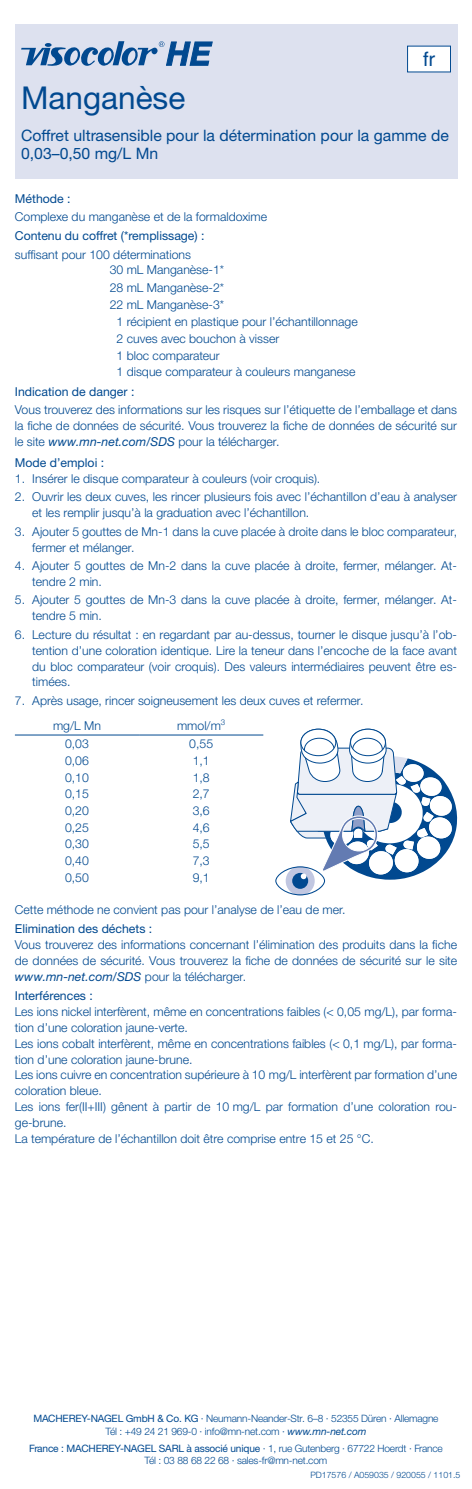
<style>
.page{position:relative;width:472px;height:1489px;background:#fff}
.page>*{position:absolute;margin:0;border:0;box-sizing:border-box;transform-origin:0 0}
.t1{font:31.5px "Helvetica Neue LTW1 G";color:#014990}
.t2{font:19.78px "Helvetica LT Pro";color:#014990}
.t3{font:15.75px/17.5px "Helvetica Neue LTW1 G";color:#014990}
.t4{font:300 12.25px/15.9px "Helvetica Neue LTW1 G";color:#014990}
.t5{font:12.25px "Helvetica Neue LTW1 G";color:#014990}
.t6{font:300 10.15px/12.2px "Helvetica Neue LTW1 G";letter-spacing:-.02em;color:#014990;text-align:center}
.t7{font:300 8.75px "Helvetica Neue LTW1 G";color:#014990}
.s1{font-weight:400;font-style:italic}
.s2{font-weight:400}
</style>
<div class="page">
<div style="left:15px;top:25px;width:441px;height:50px;background:#dde1ef"></div>
<div style="left:15px;top:67px;width:441px;height:51px;background:#dde1ef"></div>
<div style="left:15px;top:110px;width:441px;height:68px;background:#dde1ef"></div>
<svg style="left:21px;top:41px;width:191px;height:25px"></svg>
<hr style="left:15px;top:734px;width:124px;height:1px;background:#014990">
<hr style="left:139px;top:734px;width:124px;height:1px;background:#014990">
<svg style="left:275px;top:728px;width:181px;height:167px"></svg>
<div style="left:407px;top:46px;width:43px;height:26px;background:#fff"></div>
<h2 class="t2" style="left:422px;top:48px;width:14px">fr</h2>
<h1 class="t1" style="left:21px;top:78px;width:165px">Manganèse</h1>
<p class="t3" style="left:21px;top:127px;width:429px">Coffret ultrasensible pour la détermination pour la gamme de<br>0,03–0,50 mg/L Mn</p>
<p class="t5" style="left:15px;top:191px;width:57px">Méthode :</p>
<p class="t4" style="left:15px;top:209px;width:253px">Complexe du manganèse et de la formaldoxime</p>
<p class="t5" style="left:15px;top:228px;width:191px">Contenu du coffret (*remplissage) :</p>
<p class="t4" style="left:110px;top:246px;width:116px;text-indent:-95px">suffisant pour 100 déterminations<br>30 mL Manganèse-1*</p>
<p class="t4" style="left:110px;top:279px;width:116px">28 mL Manganèse-2*</p>
<p class="t4" style="left:110px;top:296px;width:116px">22 mL Manganèse-3*</p>
<p class="t4" style="left:116px;top:313px;width:242px">1 récipient en plastique pour l’échantillonnage</p>
<p class="t4" style="left:116px;top:331px;width:164px">2 cuves avec bouchon à visser</p>
<p class="t4" style="left:116px;top:348px;width:105px">1 bloc comparateur</p>
<p class="t4" style="left:116px;top:363px;width:240px">1 disque comparateur à couleurs manganese</p>
<p class="t5" style="left:15px;top:384px;width:121px">Indication de danger :</p>
<p class="t4" style="left:15px;top:402px;width:443px;text-align:justify">Vous trouverez des informations sur les risques sur l’étiquette de l’emballage et dans la fiche de données de sécurité. Vous trouverez la fiche de données de sécurité sur le site <span class="s1">www.mn-net.com/SDS</span> pour la télécharger.</p>
<p class="t5" style="left:15px;top:455px;width:91px">Mode d’emploi :</p>
<p class="t4" style="left:15px;top:470px;width:307px">1. Insérer le disque comparateur à couleurs (voir croquis).</p>
<p class="t4" style="left:32px;top:489px;width:426px;text-indent:-17px">2. Ouvrir les deux cuves, les rincer plusieurs fois avec l’échantillon d’eau à analyser et les remplir jusqu’à la graduation avec l’échantillon.</p>
<p class="t4" style="left:32px;top:523px;width:426px;text-indent:-17px">3. Ajouter 5 gouttes de Mn-1 dans la cuve placée à droite dans le bloc comparateur, fermer et mélanger.</p>
<p class="t4" style="left:32px;top:557px;width:426px;text-indent:-17px">4. Ajouter 5 gouttes de Mn-2 dans la cuve placée à droite, fermer, mélanger. At&shy;tendre 2 min.</p>
<p class="t4" style="left:32px;top:592px;width:426px;text-indent:-17px">5. Ajouter 5 gouttes de Mn-3 dans la cuve placée à droite, fermer, mélanger. At&shy;tendre 5 min.</p>
<p class="t4" style="left:32px;top:626px;width:426px;text-align:justify;text-indent:-17px">6. Lecture du résultat : en regardant par au-dessus, tourner le disque jusqu’à l’ob&shy;tention d’une coloration identique. Lire la teneur dans l’encoche de la face avant du bloc comparateur (voir croquis). Des valeurs intermédiaires peuvent être es&shy;timées.</p>
<p class="t4" style="left:53px;top:687px;width:312px;line-height:25.2px;text-indent:-38px">7. Après usage, rincer soigneusement les deux cuves et refermer. mg/L Mn</p>
<p class="t4" style="left:177px;top:717px;width:50px">mmol/m<sup>3</sup></p>
<p class="t4" style="left:65px;top:735px;width:25px">0,03</p>
<p class="t4" style="left:189px;top:735px;width:25px">0,55</p>
<p class="t4" style="left:65px;top:752px;width:25px">0,06</p>
<p class="t4" style="left:192px;top:752px;width:19px">1,1</p>
<p class="t4" style="left:65px;top:769px;width:25px">0,10</p>
<p class="t4" style="left:192px;top:769px;width:19px">1,8</p>
<p class="t4" style="left:65px;top:785px;width:25px">0,15</p>
<p class="t4" style="left:192px;top:785px;width:19px">2,7</p>
<p class="t4" style="left:65px;top:802px;width:25px">0,20</p>
<p class="t4" style="left:192px;top:802px;width:19px">3,6</p>
<p class="t4" style="left:65px;top:819px;width:25px">0,25</p>
<p class="t4" style="left:192px;top:819px;width:19px">4,6</p>
<p class="t4" style="left:65px;top:836px;width:25px">0,30</p>
<p class="t4" style="left:192px;top:836px;width:19px">5,5</p>
<p class="t4" style="left:65px;top:852px;width:25px">0,40</p>
<p class="t4" style="left:192px;top:852px;width:19px">7,3</p>
<p class="t4" style="left:65px;top:869px;width:25px">0,50</p>
<p class="t4" style="left:192px;top:869px;width:19px">9,1</p>
<p class="t4" style="left:15px;top:901px;width:332px">Cette méthode ne convient pas pour l’analyse de l’eau de mer.</p>
<p class="t5" style="left:15px;top:921px;width:139px">Elimination des déchets :</p>
<p class="t4" style="left:15px;top:936px;width:443px;text-align:justify">Vous trouverez des informations concernant l’élimination des produits dans la fiche de données de sécurité. Vous trouverez la fiche de données de sécurité sur le site <span class="s1">www.mn-net.com/SDS</span> pour la télécharger.</p>
<p class="t5" style="left:15px;top:987px;width:79px">Interférences :</p>
<p class="t4" style="left:15px;top:1003px;width:443px">Les ions nickel interfèrent, même en concentrations faibles (&lt; 0,05 mg/L), par forma&shy;tion d’une coloration jaune-verte.<br>Les ions cobalt interfèrent, même en concentrations faibles (&lt; 0,1 mg/L), par forma&shy;tion d’une coloration jaune-brune.<br>Les ions cuivre en concentration supérieure à 10 mg/L interfèrent par formation d’une coloration bleue.<br>Les ions fer(II+III) gênent à partir de 10 mg/L par formation d’une coloration rou&shy;ge-brune.<br>La température de l’échantillon doit être comprise entre 15 et 25 °C.</p>
<p class="t6" style="left:33px;top:1412px;width:406px"><span class="s2">MACHEREY-NAGEL GmbH &amp; Co. KG</span> · Neumann-Neander-Str. 6–8 · 52355 Düren · Allemagne<br>Tél : +49 24 21 969-0 · info@mn-net.com · <span class="s1">www.mn-net.com</span></p>
<p class="t6" style="left:29px;top:1441px;width:414px"><span class="s2">France : MACHEREY-NAGEL SARL à associé unique</span> · 1, rue Gutenberg · 67722 Hoerdt · France<br>Tél : 03 88 68 22 68 · sales-fr@mn-net.com</p>
<p class="t7" style="left:310px;top:1469px;width:151px">PD17576 / A059035 / 920055 / 1101.5</p>
</div>
